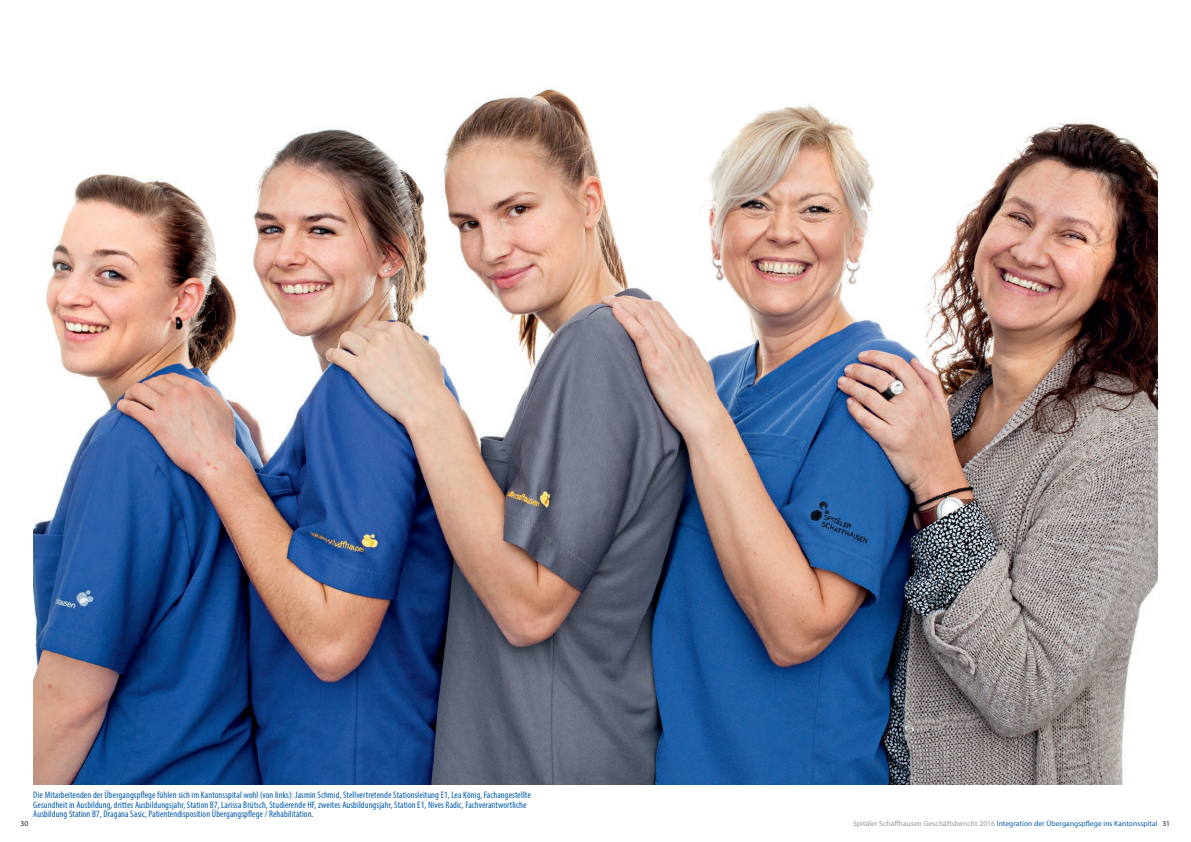
<style>
.page{position:relative;width:1191px;height:842px;background:#fff}
.page>*{position:absolute;margin:0;border:0;box-sizing:border-box;transform-origin:0 0}
.t1{font:condensed 9.5px/9.5px "Myriad Pro";letter-spacing:.01em;color:#015bab}
.t2{font:7.5px "Myriad Pro";letter-spacing:.01em;color:#015bab}
.t3{font:7.5px "Myriad Pro";color:#231f20}
.s1{color:#939598}
.s2{color:#231f20}
</style>
<div class="page">
<img style="left:33px;top:88px;width:1124px;height:697px">
<p class="t1" style="left:33px;top:790px;width:499px">Die Mitarbeitenden der Übergangspflege fühlen sich im Kantonsspital wohl (von links): Jasmin Schmid, Stellvertretende Stationsleitung E1, Lea König, Fachangestellte<br>Gesundheit in Ausbildung, drittes Ausbildungsjahr, Station B7, Larissa Brütsch, Studierende HF, zweites Ausbildungsjahr, Station E1, Nives Radic, Fachverantwortliche<br>Ausbildung Station B7, Dragana Sasic, Patientendisposition Übergangspflege / Rehabilitation.</p>
<p class="t3" style="left:21px;top:819px;width:9px">30</p>
<p class="t2" style="left:853px;top:819px;width:318px"><span class="s1">Spitäler Schaffhausen Geschäftsbericht 2016</span> Integration der Übergangspflege ins Kantonsspital <span class="s2">31</span></p>
</div>
